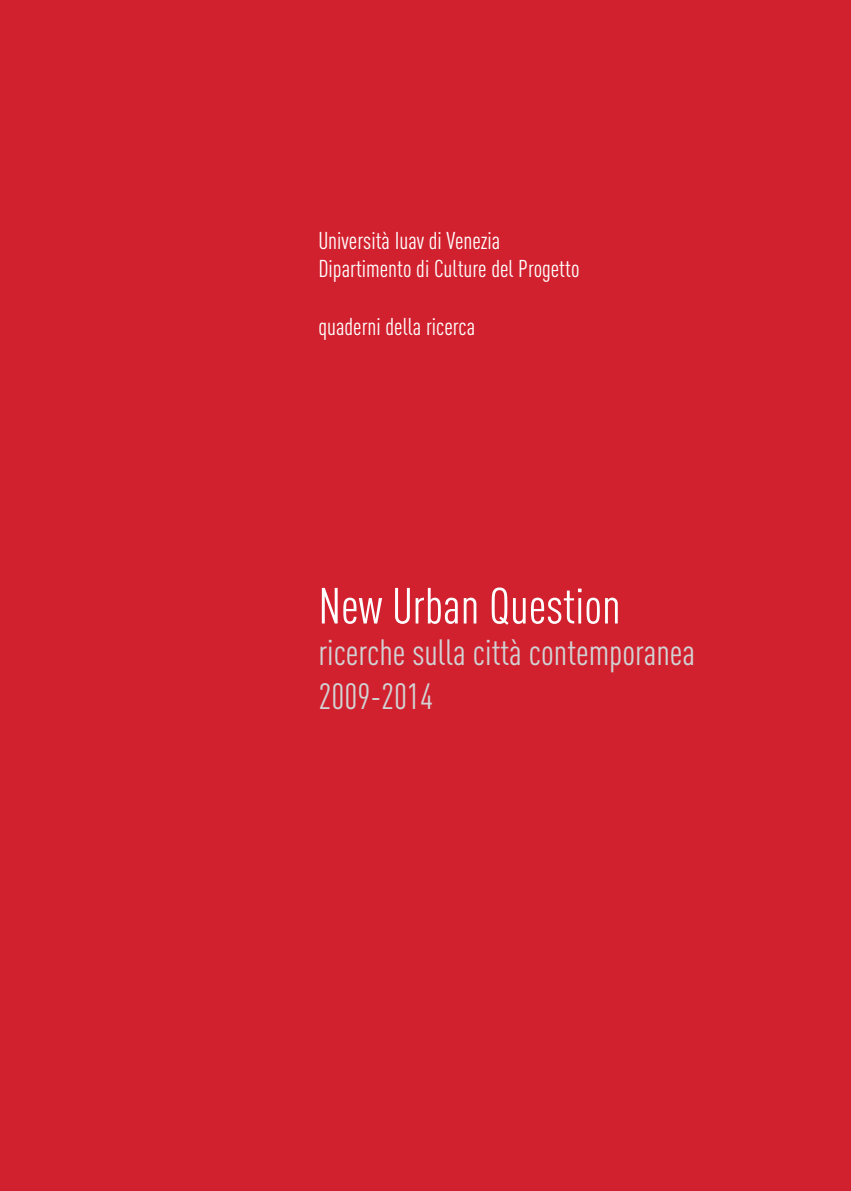
<style>
.page{position:relative;width:851px;height:1191px;background:#fff}
.page>*{position:absolute;margin:0;border:0;box-sizing:border-box;transform-origin:0 0}
.t1{font:50px "DIN Cond";color:#fff}
.t2{font:36px/43.2px "DIN Cond";color:#d1d2d4}
.t3{font:24px "DIN Cond";color:#fff}
</style>
<div class="page">
<div style="left:0;top:1px;width:850px;height:1190px;background:#d2212e"></div>
<p class="t3" style="left:318px;top:227px;width:183px">Università Iuav di Venezia</p>
<p class="t3" style="left:318px;top:255px;width:263px">Dipartimento di Culture del Progetto</p>
<p class="t3" style="left:318px;top:313px;width:158px">quaderni della ricerca</p>
<h1 class="t1" style="left:318px;top:577px;width:304px">New Urban Question</h1>
<h2 class="t2" style="left:318px;top:630px;width:378px">ricerche sulla città contemporanea<br>2009-2014</h2>
</div>
